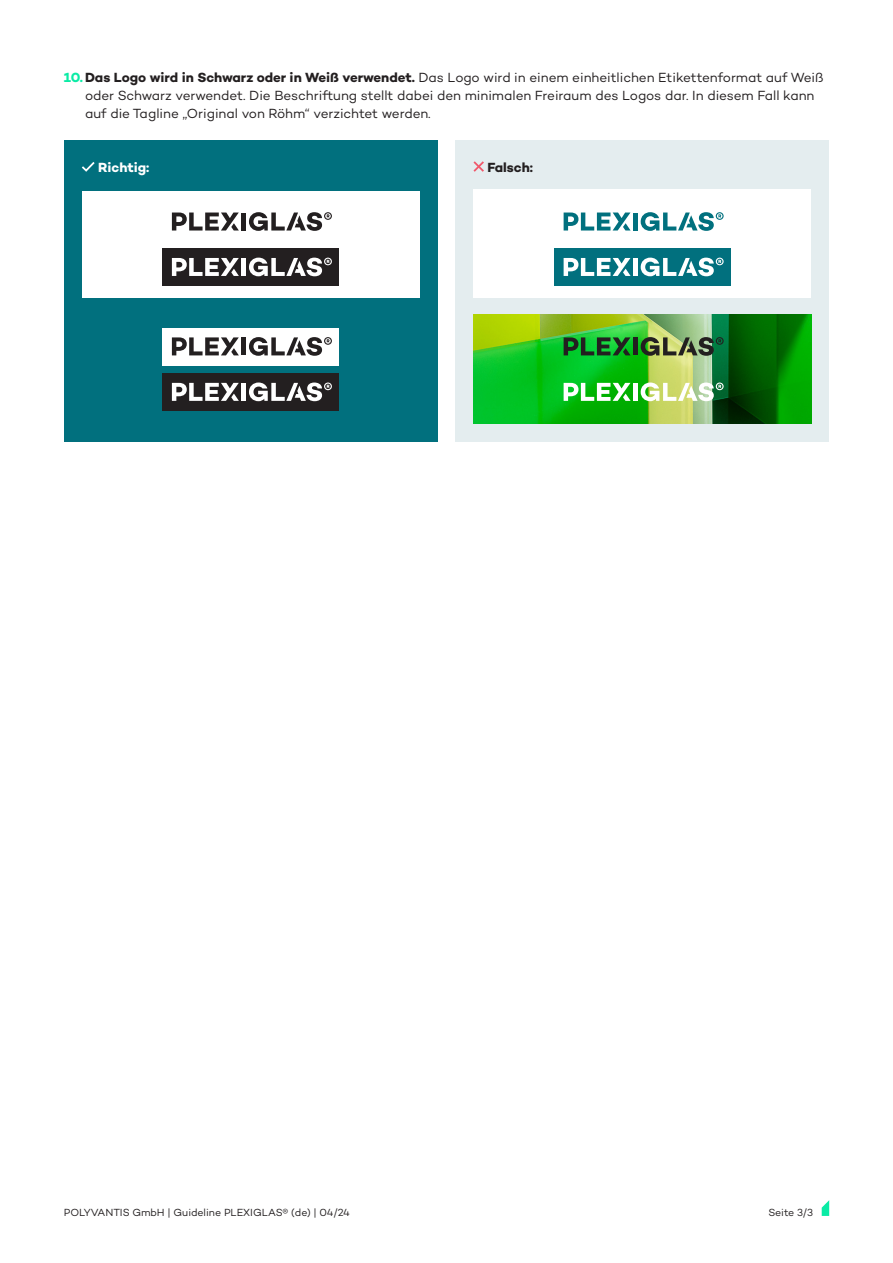
<style>
.page{position:relative;width:893px;height:1263px;background:#fff}
.page>*{position:absolute;margin:0;border:0;box-sizing:border-box;transform-origin:0 0}
.t1{font:13.5px/18px "Campton";letter-spacing:-.005em;color:#231f20}
.t2{font:700 13.5px "Campton";color:#fff}
.t3{font:700 13.5px "Campton";letter-spacing:-.005em;color:#231f20}
.t4{font:10.5px "Campton";color:#231f20}
.s1{font-weight:700;color:#0aeba5}
.s2{font-weight:700}
</style>
<div class="page">
<svg style="left:822px;top:1200px;width:7px;height:16px"></svg>
<div style="left:64px;top:140px;width:373px;height:302px;background:#01707e"></div>
<svg style="left:82px;top:162px;width:13px;height:10px"></svg>
<div style="left:82px;top:191px;width:337px;height:107px;background:#fff"></div>
<div style="left:455px;top:140px;width:374px;height:302px;background:#e4edef"></div>
<svg style="left:473px;top:161px;width:11px;height:11px"></svg>
<div style="left:473px;top:189px;width:338px;height:109px;background:#fff"></div>
<hr style="left:242px;top:213px;width:4px;height:17px;background:#231f20">
<svg style="left:172px;top:213px;width:67px;height:17px"></svg>
<svg style="left:249px;top:212px;width:83px;height:19px"></svg>
<div style="left:162px;top:249px;width:177px;height:37px;background:#231f20"></div>
<hr style="left:242px;top:258px;width:4px;height:18px;background:#fff">
<svg style="left:172px;top:258px;width:67px;height:18px"></svg>
<svg style="left:249px;top:258px;width:83px;height:18px"></svg>
<img style="left:473px;top:315px;width:338px;height:109px">
<div style="left:162px;top:328px;width:177px;height:37px;background:#fff"></div>
<hr style="left:242px;top:337px;width:4px;height:18px;background:#231f20">
<svg style="left:172px;top:337px;width:67px;height:18px"></svg>
<svg style="left:249px;top:337px;width:83px;height:19px"></svg>
<div style="left:162px;top:373px;width:177px;height:38px;background:#231f20"></div>
<hr style="left:242px;top:383px;width:4px;height:18px;background:#fff">
<svg style="left:172px;top:383px;width:67px;height:18px"></svg>
<svg style="left:249px;top:382px;width:83px;height:19px"></svg>
<div style="left:633px;top:213px;width:5px;height:17px;background:#01707e"></div>
<svg style="left:564px;top:213px;width:66px;height:17px"></svg>
<svg style="left:641px;top:212px;width:83px;height:19px"></svg>
<div style="left:554px;top:249px;width:176px;height:37px;background:#01707e"></div>
<div style="left:633px;top:258px;width:5px;height:18px;background:#fff"></div>
<svg style="left:564px;top:258px;width:67px;height:18px"></svg>
<svg style="left:641px;top:258px;width:83px;height:18px"></svg>
<div style="left:633px;top:337px;width:5px;height:18px;background:#231f20"></div>
<svg style="left:564px;top:337px;width:67px;height:18px"></svg>
<svg style="left:641px;top:337px;width:83px;height:19px;background:#607b4d"></svg>
<div style="left:633px;top:383px;width:5px;height:18px;background:#fff"></div>
<svg style="left:564px;top:383px;width:67px;height:18px"></svg>
<svg style="left:641px;top:382px;width:83px;height:19px;background:#bfd8a4"></svg>
<p class="t1" style="left:85px;top:68px;width:740px;text-indent:-21px"><span class="s1">10.</span> <span class="s2">Das Logo wird in Schwarz oder in Weiß verwendet.</span> Das Logo wird in einem einheitlichen Etikettenformat auf Weiß oder Schwarz verwendet. Die Beschriftung stellt dabei den minimalen Freiraum des Logos dar. In diesem Fall kann auf die Tagline „Original von Röhm“ verzichtet werden.</p>
<p class="t2" style="left:98px;top:159px;width:53px">Richtig:</p>
<p class="t3" style="left:487px;top:159px;width:47px">Falsch:</p>
<p class="t4" style="left:64px;top:1206px;width:288px">POLYVANTIS GmbH | Guideline PLEXIGLAS® (de) | 04/24</p>
<p class="t4" style="left:768px;top:1206px;width:46px">Seite 3/3</p>
</div>
